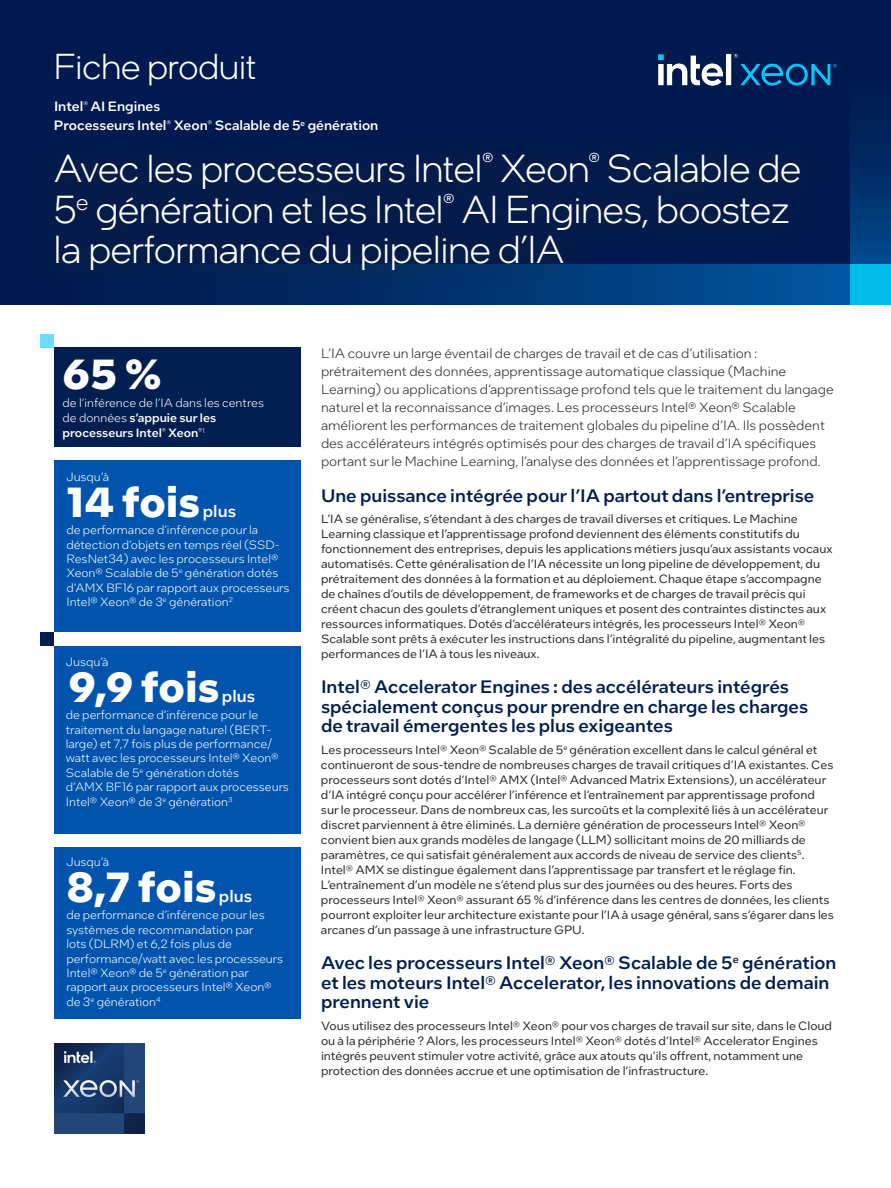
<style>
.page{position:relative;width:891px;height:1188px;background:#fff}
.page>*{position:absolute;margin:0;border:0;box-sizing:border-box;transform-origin:0 0}
.t1{font:700 42px "Intel One Text";color:#fff}
.t2{font:300 39px/40.5px "Intel One Display";color:#fff}
.t3{font:300 36px "Intel One Display";color:#fff}
.t4{font:500 18px/19.5px "Intel One Text";color:#001e50}
.t5{font:500 16.5px "Intel One Text";color:#fff}
.t6{font:300 13.5px/18px "Intel One Text";color:#262626}
.t7{font:500 13.5px/18.8px "Intel One Text";color:#fff}
.t8{font:12px/15px "Intel One Text";color:#262626}
.t9{font:300 12px/14.4px "Intel One Text";color:#fff}
.s1{font-weight:500}
</style>
<div class="page">
<div style="left:0;top:0;width:891px;height:305px;background:#00194e"></div>
<div style="left:0;top:264px;width:891px;height:41px;background:linear-gradient(to right,#001243,#00569e)"></div>
<svg style="left:850px;top:129px;width:41px;height:135px"></svg>
<div style="left:850px;top:264px;width:41px;height:41px;background:#00bbe7"></div>
<div style="left:34px;top:134px;width:787px;height:158px;background:#2e2f2f;opacity:.8"></div>
<img style="left:54px;top:1043px;width:91px;height:91px">
<div style="left:54px;top:646px;width:247px;height:187px;background:#0054ae"></div>
<div style="left:54px;top:348px;width:247px;height:99px;background:#001e50"></div>
<div style="left:40px;top:334px;width:14px;height:14px;background:#6ddcff"></div>
<div style="left:54px;top:847px;width:247px;height:172px;background:#0054ae"></div>
<div style="left:54px;top:460px;width:247px;height:172px;background:#0054ae"></div>
<div style="left:40px;top:632px;width:14px;height:14px;background:#001e50"></div>
<img style="left:658px;top:54px;width:179px;height:32px">
<h3 class="t3" style="left:54px;top:45px;width:204px">Fiche produit</h3>
<p class="t7" style="left:54px;top:97px;width:326px">Intel<sup>®</sup> AI Engines<br>Processeurs Intel<sup>®</sup> Xeon<sup>®</sup> Scalable de 5<sup>e</sup> génération</p>
<h2 class="t2" style="left:54px;top:148px;width:749px">Avec les processeurs Intel<sup>®</sup> Xeon<sup>®</sup> Scalable de<br>5<sup>e</sup> génération et les Intel<sup>®</sup> AI Engines, boostez la performance du pipeline d’IA</h2>
<h1 class="t1" style="left:63px;top:344px;width:101px">65 %</h1>
<p class="t9" style="left:63px;top:395px;width:203px;line-height:15px">de l’inférence de l’IA dans les centres de données <span class="s1">s’appuie sur les processeurs Intel</span><sup>®</sup> <span class="s1">Xeon</span><sup>®</sup><sup>1</sup></p>
<p class="t9" style="left:66px;top:469px;width:44px">Jusqu’à</p>
<h1 class="t1" style="left:66px;top:472px;width:136px">14 fois</h1>
<h3 class="t5" style="left:203px;top:500px;width:35px">plus</h3>
<p class="t9" style="left:66px;top:522px;width:225px">de performance d’inférence pour la détection d’objets en temps réel (SSD-ResNet34) avec les processeurs Intel® Xeon® Scalable de 5<sup>e</sup> génération dotés d’AMX BF16 par rapport aux processeurs Intel® Xeon® de 3<sup>e</sup> génération<sup>2</sup></p>
<p class="t9" style="left:66px;top:654px;width:44px">Jusqu’à</p>
<h1 class="t1" style="left:68px;top:657px;width:153px">9,9 fois</h1>
<h3 class="t5" style="left:222px;top:685px;width:35px">plus</h3>
<p class="t9" style="left:66px;top:707px;width:225px">de performance d’inférence pour le traitement du langage naturel (BERT&shy;large) et 7,7 fois plus de performance/ watt avec les processeurs Intel® Xeon® Scalable de 5<sup>e</sup> génération dotés<br>d’AMX BF16 par rapport aux processeurs Intel® Xeon® de 3<sup>e</sup> génération<sup>3</sup></p>
<p class="t9" style="left:66px;top:854px;width:44px">Jusqu’à</p>
<h1 class="t1" style="left:66px;top:857px;width:152px">8,7 fois</h1>
<h3 class="t5" style="left:219px;top:885px;width:35px">plus</h3>
<p class="t9" style="left:66px;top:908px;width:218px">de performance d’inférence pour les systèmes de recommandation par<br>lots (DLRM) et 6,2 fois plus de performance/watt avec les processeurs<br>Intel® Xeon® de 5<sup>e</sup> génération par rapport aux processeurs Intel® Xeon® de 3<sup>e</sup> génération<sup>4</sup></p>
<p class="t6" style="left:321px;top:344px;width:514px">L’IA couvre un large éventail de charges de travail et de cas d’utilisation : prétraitement des données, apprentissage automatique classique (Machine Learning) ou applications d’apprentissage profond tels que le traitement du langage naturel et la reconnaissance d’images. Les processeurs Intel® Xeon® Scalable améliorent les performances de traitement globales du pipeline d’IA. Ils possèdent des accélérateurs intégrés optimisés pour des charges de travail d’IA spécifiques portant sur le Machine Learning, l’analyse des données et l’apprentissage profond.</p>
<h3 class="t4" style="left:321px;top:485px;width:495px">Une puissance intégrée pour l’IA partout dans l’entreprise</h3>
<p class="t8" style="left:321px;top:511px;width:513px">L’IA se généralise, s’étendant à des charges de travail diverses et critiques. Le Machine Learning classique et l’apprentissage profond deviennent des éléments constitutifs du fonctionnement des entreprises, depuis les applications métiers jusqu’aux assistants vocaux automatisés. Cette généralisation de l’IA nécessite un long pipeline de développement, du prétraitement des données à la formation et au déploiement. Chaque étape s’accompagne de chaînes d’outils de développement, de frameworks et de charges de travail précis qui créent chacun des goulets d’étranglement uniques et posent des contraintes distinctes aux ressources informatiques. Dotés d’accélérateurs intégrés, les processeurs Intel® Xeon® Scalable sont prêts à exécuter les instructions dans l’intégralité du pipeline, augmentant les performances de l’IA à tous les niveaux.</p>
<h3 class="t4" style="left:321px;top:677px;width:489px">Intel® Accelerator Engines : des accélérateurs intégrés spécialement conçus pour prendre en charge les charges de travail émergentes les plus exigeantes</h3>
<p class="t8" style="left:321px;top:742px;width:514px">Les processeurs Intel® Xeon® Scalable de 5<sup>e</sup> génération excellent dans le calcul général et continueront de sous-tendre de nombreuses charges de travail critiques d’IA existantes. Ces processeurs sont dotés d’Intel® AMX (Intel® Advanced Matrix Extensions), un accélérateur d’IA intégré conçu pour accélérer l’inférence et l’entraînement par apprentissage profond sur le processeur. Dans de nombreux cas, les surcoûts et la complexité liés à un accélérateur discret parviennent à être éliminés. La dernière génération de processeurs Intel® Xeon® convient bien aux grands modèles de langage (LLM) sollicitant moins de 20 milliards de paramètres, ce qui satisfait généralement aux accords de niveau de service des clients<sup>5</sup>.<br>Intel® AMX se distingue également dans l’apprentissage par transfert et le réglage fin.<br>L’entraînement d’un modèle ne s’étend plus sur des journées ou des heures. Forts des processeurs Intel® Xeon® assurant 65 % d’inférence dans les centres de données, les clients pourront exploiter leur architecture existante pour l’IA à usage général, sans s’égarer dans les arcanes d’un passage à une infrastructure GPU.</p>
<h3 class="t4" style="left:321px;top:953px;width:517px">Avec les processeurs Intel® Xeon® Scalable de 5<sup>e</sup> génération et les moteurs Intel® Accelerator, les innovations de demain prennent vie</h3>
<p class="t8" style="left:321px;top:1018px;width:513px">Vous utilisez des processeurs Intel® Xeon® pour vos charges de travail sur site, dans le Cloud ou à la périphérie ? Alors, les processeurs Intel® Xeon® dotés d’Intel® Accelerator Engines intégrés peuvent stimuler votre activité, grâce aux atouts qu’ils offrent, notamment une protection des données accrue et une optimisation de l’infrastructure.</p>
</div>
